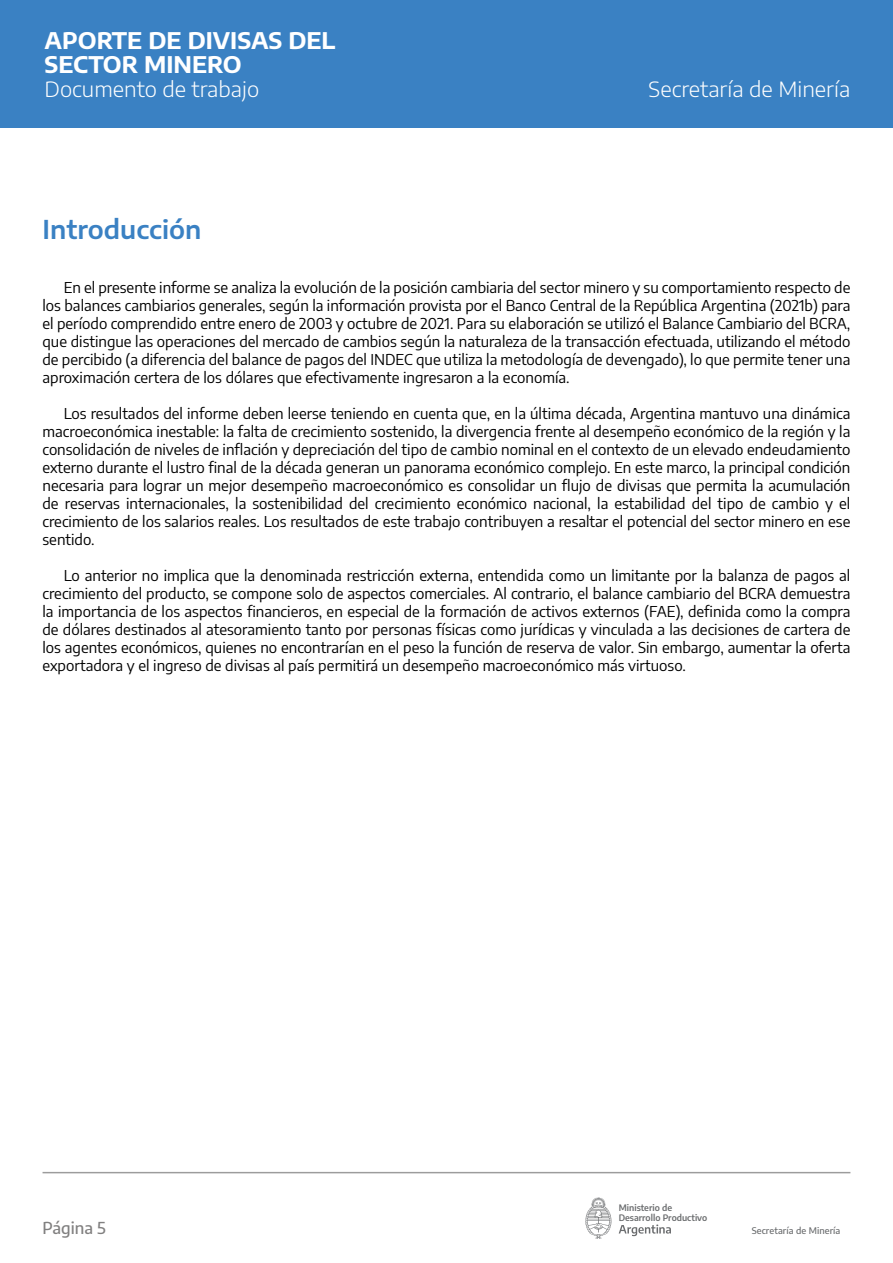
<style>
.page{position:relative;width:893px;height:1263px;background:#fff}
.page>*{position:absolute;margin:0;border:0;box-sizing:border-box;transform-origin:0 0}
.t1{font:600 25.5px "Encode Sans Semi Expanded";color:#3a81c3}
.t2{font:700 22.5px/24px "Encode Sans Semi Expanded";color:#fff}
.t3{font:300 21px "Encode Sans Semi Expanded";color:#fff}
.t4{font:500 16.5px "Encode Sans";color:#818080}
.t5{font:15px/18px "Encode Sans";color:#000;text-align:justify}
.t6{font:500 9.15px "Encode Sans";letter-spacing:.01em;color:#6b6d6f}
.t7{font:600 8.7px/9.9px "Encode Sans";color:#6b6d6f}
</style>
<div class="page">
<div style="left:0;top:0;width:893px;height:128px;background:#3a81c3"></div>
<svg style="left:585px;top:1197px;width:26px;height:42px"></svg>
<svg style="left:619px;top:1224px;width:52px;height:12px"></svg>
<hr style="left:43px;top:1172px;width:807px;height:1px;background:#000">
<h2 class="t2" style="left:45px;top:26px;width:292px">APORTE DE DIVISAS DEL<br>SECTOR MINERO</h2>
<h3 class="t3" style="left:45px;top:74px;width:216px">Documento de trabajo</h3>
<h3 class="t3" style="left:648px;top:75px;width:204px">Secretaría de Minería</h3>
<h1 class="t1" style="left:43px;top:210px;width:160px">Introducción</h1>
<p class="t5" style="left:43px;top:278px;width:809px;text-indent:21px">En el presente informe se analiza la evolución de la posición cambiaria del sector minero y su comportamiento respecto de los balances cambiarios generales, según la información provista por el Banco Central de la República Argentina (2021b) para el período comprendido entre enero de 2003 y octubre de 2021. Para su elaboración se utilizó el Balance Cambiario del BCRA, que distingue las operaciones del mercado de cambios según la naturaleza de la transacción efectuada, utilizando el método de percibido (a diferencia del balance de pagos del INDEC que utiliza la metodología de devengado), lo que permite tener una aproximación certera de los dólares que efectivamente ingresaron a la economía.</p>
<p class="t5" style="left:43px;top:404px;width:809px;text-indent:21px">Los resultados del informe deben leerse teniendo en cuenta que, en la última década, Argentina mantuvo una dinámica macroeconómica inestable: la falta de crecimiento sostenido, la divergencia frente al desempeño económico de la región y la consolidación de niveles de inflación y depreciación del tipo de cambio nominal en el contexto de un elevado endeudamiento externo durante el lustro final de la década generan un panorama económico complejo. En este marco, la principal condición necesaria para lograr un mejor desempeño macroeconómico es consolidar un flujo de divisas que permita la acumulación de reservas internacionales, la sostenibilidad del crecimiento económico nacional, la estabilidad del tipo de cambio y el crecimiento de los salarios reales. Los resultados de este trabajo contribuyen a resaltar el potencial del sector minero en ese sentido.</p>
<p class="t5" style="left:43px;top:566px;width:809px;text-indent:21px">Lo anterior no implica que la denominada restricción externa, entendida como un limitante por la balanza de pagos al crecimiento del producto, se compone solo de aspectos comerciales. Al contrario, el balance cambiario del BCRA demuestra la importancia de los aspectos financieros, en especial de la formación de activos externos (FAE), definida como la compra de dólares destinados al atesoramiento tanto por personas físicas como jurídicas y vinculada a las decisiones de cartera de los agentes económicos, quienes no encontrarían en el peso la función de reserva de valor. Sin embargo, aumentar la oferta exportadora y el ingreso de divisas al país permitirá un desempeño macroeconómico más virtuoso.</p>
<p class="t4" style="left:43px;top:1216px;width:65px">Página 5</p>
<p class="t7" style="left:619px;top:1202px;width:90px">Ministerio de<br>Desarrollo Productivo</p>
<p class="t6" style="left:752px;top:1224px;width:90px">Secretaría de Minería</p>
</div>
